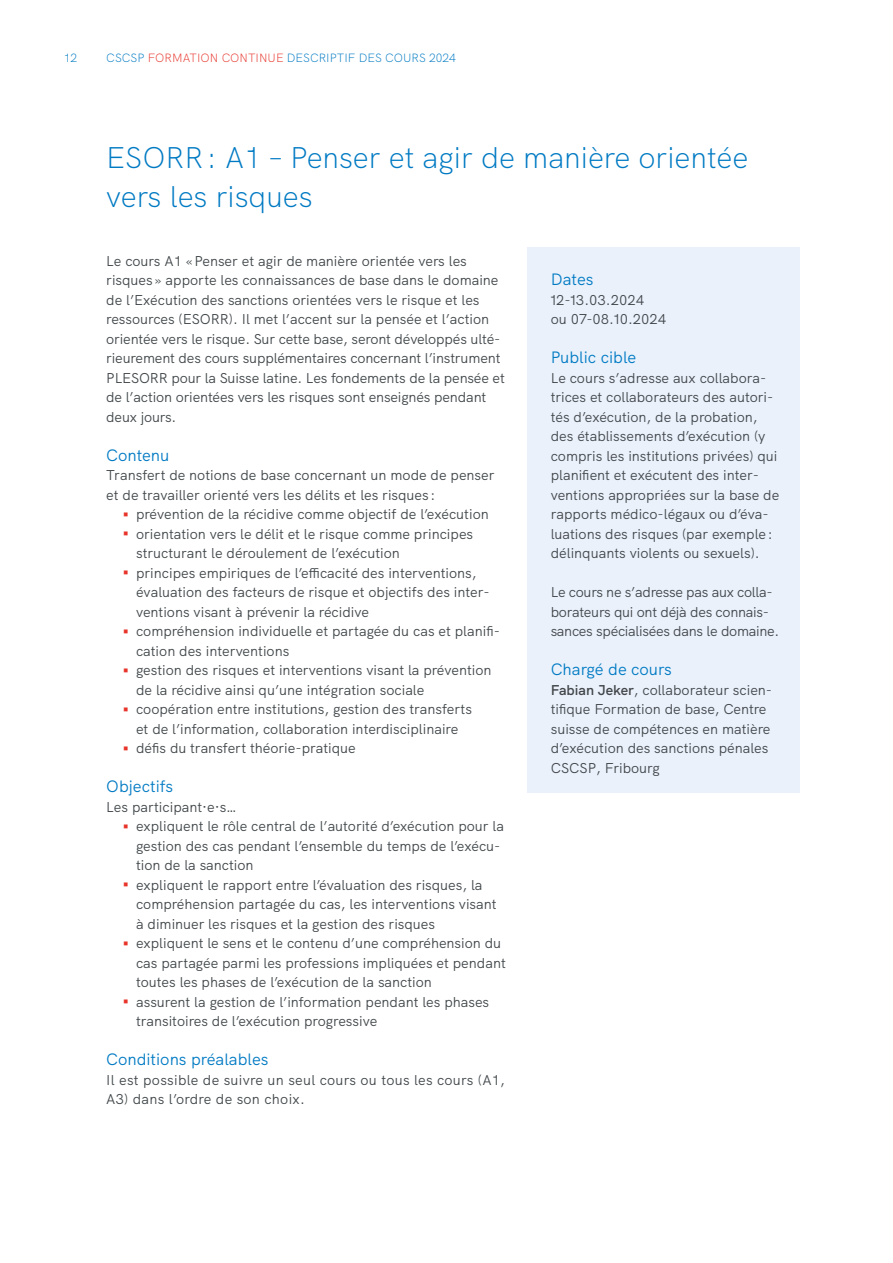
<style>
.page{position:relative;width:893px;height:1263px;background:#fff}
.page>*{position:absolute;margin:0;border:0;box-sizing:border-box;transform-origin:0 0}
.t1{font:700 42.45px "HK Grotesk";color:#e7332a;scale:.3 1}
.t2{font:300 30px/39px "HK Grotesk";color:#007ac3}
.t3{font:16.5px "HK Grotesk";color:#007ac3}
.t4{font:14.25px/19.5px "HK Grotesk";color:#404649}
.t5{font:14.25px/19.5px "HK Grotesk";letter-spacing:-.02em;color:#404649}
.t6{font:14.25px/19.5px "HK Grotesk";letter-spacing:.02em;color:#404649}
.t7{font:300 12px "HK Grotesk";color:#007ac3}
.s1{color:#e7332a}
.s2{font-weight:600}
</style>
<div class="page">
<div style="left:528px;top:247px;width:272px;height:545px;background:#eaf1fb"></div>
<p class="t7" style="left:64px;top:48px;width:15px">12</p>
<p class="t7" style="left:106px;top:48px;width:351px">CSCSP <span class="s1">FORMATION CONTINUE</span> DESCRIPTIF DES COURS 2024</p>
<h2 class="t2" style="left:106px;top:136px;width:643px">ESORR: A1 – Penser et agir de manière orientée vers les risques</h2>
<p class="t4" style="left:106px;top:250px;width:400px">Le cours A1 «Penser et agir de manière orientée vers les risques » apporte les connaissances de base dans le domaine de l’Exécution des sanctions orientées vers le risque et les ressources (ESORR). Il met l’accent sur la pensée et l’action orientée vers le risque. Sur cette base, seront développés ulté&shy;rieurement des cours supplémentaires concernant l’instrument PLESORR pour la Suisse latine. Les fondements de la pensée et de l’action orientées vers les risques sont enseignés pendant deux jours.</p>
<p class="t3" style="left:106px;top:442px;width:65px">Contenu</p>
<p class="t4" style="left:106px;top:464px;width:390px">Transfert de notions de base concernant un mode de penser et de travailler orienté vers les délits et les risques :</p>
<h1 class="t1" style="left:123px;top:479px;width:20px">-</h1>
<p class="t4" style="left:136px;top:503px;width:354px">prévention de la récidive comme objectif de l’exécution</p>
<h1 class="t1" style="left:123px;top:499px;width:20px">-</h1>
<p class="t4" style="left:136px;top:523px;width:339px">orientation vers le délit et le risque comme principes structurant le déroulement de l’exécution</p>
<h1 class="t1" style="left:123px;top:538px;width:20px">-</h1>
<p class="t4" style="left:136px;top:562px;width:355px">principes empiriques de l’efficacité des interventions, évaluation des facteurs de risque et objectifs des inter&shy;ventions visant à prévenir la récidive</p>
<h1 class="t1" style="left:123px;top:596px;width:20px">-</h1>
<p class="t4" style="left:136px;top:620px;width:365px">compréhension individuelle et partagée du cas et planifi&shy;cation des interventions</p>
<h1 class="t1" style="left:123px;top:635px;width:20px">-</h1>
<p class="t4" style="left:136px;top:659px;width:357px">gestion des risques et interventions visant la prévention de la récidive ainsi qu’une intégration sociale</p>
<h1 class="t1" style="left:123px;top:674px;width:20px">-</h1>
<p class="t4" style="left:136px;top:698px;width:337px">coopération entre institutions, gestion des transferts et de l’information, collaboration interdisciplinaire</p>
<h1 class="t1" style="left:123px;top:713px;width:20px">-</h1>
<p class="t4" style="left:136px;top:737px;width:221px">défis du transfert théorie-pratique</p>
<p class="t3" style="left:106px;top:774px;width:68px">Objectifs</p>
<p class="t4" style="left:106px;top:796px;width:132px">Les participant·e·s…</p>
<h1 class="t1" style="left:123px;top:791px;width:20px">-</h1>
<p class="t4" style="left:136px;top:815px;width:369px">expliquent le rôle central de l’autorité d’exécution pour la gestion des cas pendant l’ensemble du temps de l’exécu&shy;tion de la sanction</p>
<h1 class="t1" style="left:123px;top:850px;width:20px">-</h1>
<p class="t4" style="left:136px;top:874px;width:362px">expliquent le rapport entre l’évaluation des risques, la compréhension partagée du cas, les interventions visant à diminuer les risques et la gestion des risques</p>
<h1 class="t1" style="left:123px;top:908px;width:20px">-</h1>
<p class="t4" style="left:136px;top:932px;width:371px">expliquent le sens et le contenu d’une compréhension du cas partagée parmi les professions impliquées et pendant toutes les phases de l’exécution de la sanction</p>
<h1 class="t1" style="left:123px;top:967px;width:20px">-</h1>
<p class="t4" style="left:136px;top:991px;width:355px">assurent la gestion de l’information pendant les phases transitoires de l’exécution progressive</p>
<p class="t3" style="left:106px;top:1047px;width:164px">Conditions préalables</p>
<p class="t6" style="left:106px;top:1069px;width:400px">Il est possible de suivre un seul cours ou tous les cours (A1,<br>A3) dans l’ordre de son choix.</p>
<p class="t3" style="left:551px;top:267px;width:44px">Dates</p>
<p class="t4" style="left:551px;top:289px;width:117px">12-13.03.2024<br>ou 07-08.10.2024</p>
<p class="t3" style="left:551px;top:345px;width:87px">Public cible</p>
<p class="t4" style="left:551px;top:367px;width:230px">Le cours s’adresse aux collabora&shy;trices et collaborateurs des autori&shy;tés d’exécution, de la probation, des établissements d’exécution (y compris les institutions privées) qui planifient et exécutent des inter&shy;ventions appropriées sur la base de rapports médico-légaux ou d’éva&shy;luations des risques (par exemple: délinquants violents ou sexuels).</p>
<p class="t5" style="left:551px;top:581px;width:230px">Le cours ne s’adresse pas aux colla&shy;borateurs qui ont déjà des connais&shy;sances spécialisées dans le domaine.</p>
<p class="t3" style="left:551px;top:657px;width:123px">Chargé de cours</p>
<p class="t4" style="left:551px;top:679px;width:223px"><span class="s2">Fabian Jeker</span>, collaborateur scien&shy;tifique Formation de base, Centre suisse de compétences en matière d’exécution des sanctions pénales<br>CSCSP, Fribourg</p>
</div>
